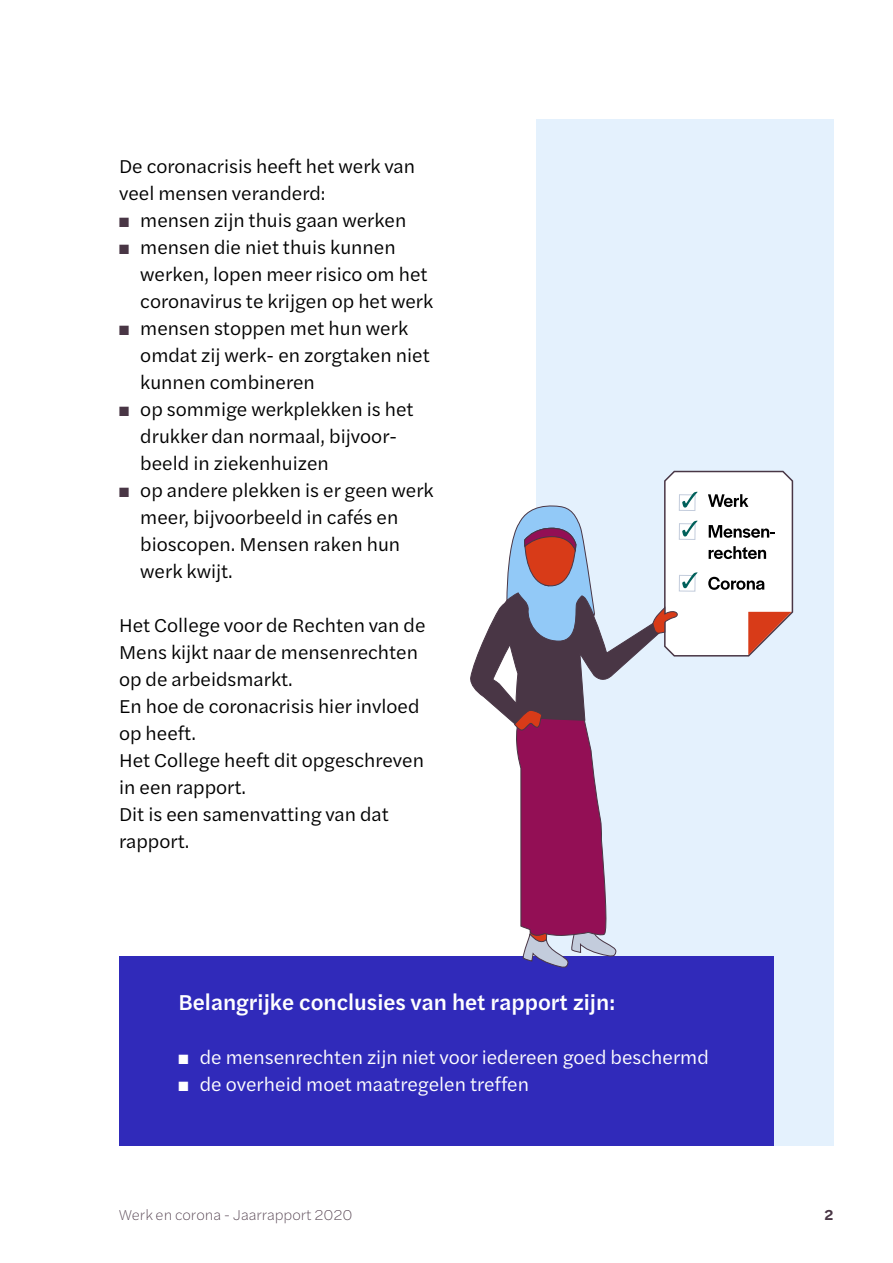
<style>
.page{position:relative;width:893px;height:1263px;background:#fff}
.page>*{position:absolute;margin:0;border:0;box-sizing:border-box;transform-origin:0 0}
.P_-_Broodtekst_groot{font:500 22.5px "Halyard Text";color:#fff}
.P_-_Opsomming_groot{font:19.5px/27px "Halyard Text";color:#000}
.P_-_Broodtekst_groot-2{font:19.5px/27px "Halyard Text";color:#000}
.P_-_Opsomming_groot-2{font:19.5px "Halyard Text";color:#fff}
.t1{font:200 15px "Halyard Text";color:#493645}
.t2{font:600 15px "Halyard Text";color:#493645}
.s1{color:#493645}
</style>
<div class="page">
<div style="left:536px;top:119px;width:297px;height:1026px;background:#e4f1fd"></div>
<div style="left:119px;top:956px;width:655px;height:189px;background:#302aba"></div>
<svg style="left:470px;top:470px;width:324px;height:498px"></svg>
<p class="P_-_Broodtekst_groot-2" style="left:119px;top:152px;width:298px">De coronacrisis heeft het werk van veel mensen veranderd:</p>
<p class="P_-_Opsomming_groot" style="left:119px;top:206px;width:289px"><span class="s1">■</span> mensen zijn thuis gaan werken</p>
<p class="P_-_Opsomming_groot" style="left:140px;top:233px;width:294px;text-indent:-21px"><span class="s1">■</span> mensen die niet thuis kunnen werken, lopen meer risico om het coronavirus te krijgen op het werk</p>
<p class="P_-_Opsomming_groot" style="left:140px;top:314px;width:291px;text-indent:-21px"><span class="s1">■</span> mensen stoppen met hun werk omdat zij werk- en zorgtaken niet kunnen combineren</p>
<p class="P_-_Opsomming_groot" style="left:140px;top:395px;width:275px;text-indent:-21px"><span class="s1">■</span> op sommige werkplekken is het drukker dan normaal, bijvoor&shy;beeld in ziekenhuizen</p>
<p class="P_-_Opsomming_groot" style="left:140px;top:476px;width:295px;text-indent:-21px"><span class="s1">■</span> op andere plekken is er geen werk meer, bijvoorbeeld in cafés en bioscopen. Mensen raken hun werk kwijt.</p>
<p class="P_-_Broodtekst_groot-2" style="left:119px;top:611px;width:308px">Het College voor de Rechten van de<br>Mens kijkt naar de mensenrechten op de arbeidsmarkt.</p>
<p class="P_-_Broodtekst_groot-2" style="left:119px;top:692px;width:302px">En hoe de coronacrisis hier invloed op heeft.</p>
<p class="P_-_Broodtekst_groot-2" style="left:119px;top:746px;width:306px">Het College heeft dit opgeschreven in een rapport.</p>
<p class="P_-_Broodtekst_groot-2" style="left:119px;top:800px;width:271px">Dit is een samenvatting van dat rapport.</p>
<p class="P_-_Broodtekst_groot" style="left:179px;top:986px;width:438px">Belangrijke conclusies van het rapport zijn:</p>
<p class="P_-_Opsomming_groot-2" style="left:179px;top:1043px;width:532px">■ de mensenrechten zijn niet voor iedereen goed beschermd</p>
<p class="P_-_Opsomming_groot-2" style="left:179px;top:1070px;width:352px">■ de overheid moet maatregelen treffen</p>
<p class="t1" style="left:119px;top:1204px;width:235px">Werk en corona - Jaarrapport 2020</p>
<p class="t2" style="left:825px;top:1203px;width:10px">2</p>
</div>
